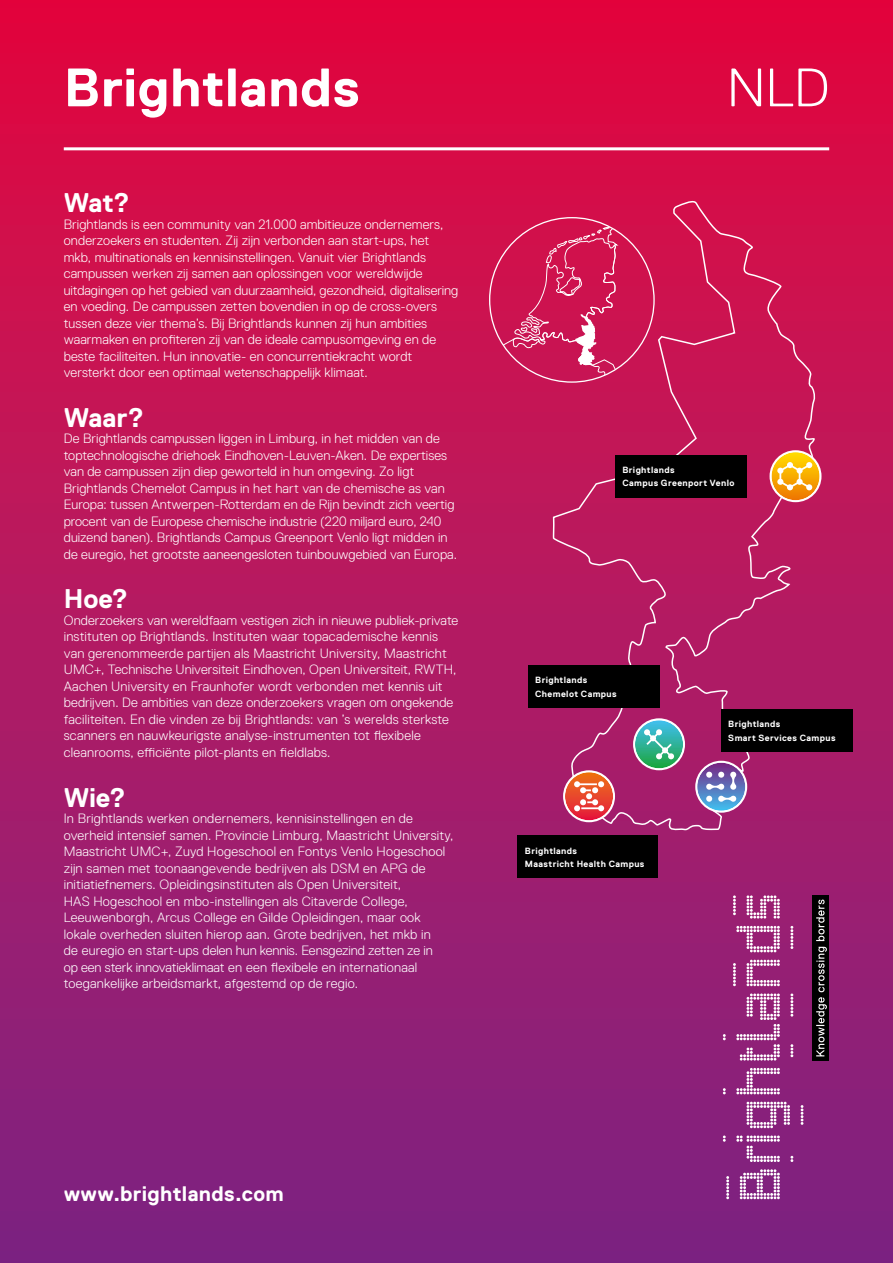
<style>
.page{position:relative;width:893px;height:1263px;background:#fff}
.page>*{position:absolute;margin:0;border:0;box-sizing:border-box;transform-origin:0 0}
.t1{font:700 54px "Replica Pro";letter-spacing:.01em;color:#fff}
.t2{font:300 54px "Replica Pro";color:#fff}
.t3{font:700 27px "Replica Pro";letter-spacing:-.005em;color:#fff}
.t4{font:700 21px "Replica Pro";letter-spacing:.015em;color:#fff}
.t5{font:300 13.5px/16.5px "Replica Pro";letter-spacing:.01em;color:#fff}
.t6{font:700 9px "Replica Pro";letter-spacing:.04em;color:#fff}
</style>
<div class="page">
<div style="left:0;top:0;width:893px;height:1263px;background:linear-gradient(to bottom,#e50a3e,#7d2684)"></div>
<hr style="left:64px;top:147px;width:765px;height:3px;background:#fff">
<svg style="left:552px;top:198px;width:263px;height:633px;background:#bc1b5e"></svg>
<svg style="left:771px;top:452px;width:49px;height:48px;background:#f1a843"></svg>
<div style="left:769px;top:450px;width:52px;height:52px;border:2px solid #fff;border-radius:50%"></div>
<svg style="left:635px;top:720px;width:48px;height:48px;background:#63aca3"></svg>
<div style="left:633px;top:718px;width:52px;height:52px;border:2px solid #fff;border-radius:50%"></div>
<svg style="left:696px;top:762px;width:50px;height:50px"></svg>
<svg style="left:697px;top:763px;width:48px;height:48px"></svg>
<svg style="left:706px;top:772px;width:6px;height:6px"></svg>
<svg style="left:718px;top:772px;width:6px;height:6px"></svg>
<svg style="left:706px;top:796px;width:6px;height:6px"></svg>
<svg style="left:706px;top:784px;width:18px;height:6px"></svg>
<svg style="left:718px;top:796px;width:18px;height:6px"></svg>
<svg style="left:730px;top:771px;width:6px;height:19px"></svg>
<div style="left:695px;top:761px;width:52px;height:52px;border:2px solid #fff;border-radius:50%"></div>
<svg style="left:564px;top:771px;width:50px;height:50px"></svg>
<svg style="left:565px;top:772px;width:48px;height:48px"></svg>
<svg style="left:574px;top:781px;width:30px;height:30px"></svg>
<div style="left:563px;top:770px;width:52px;height:52px;border:2px solid #fff;border-radius:50%"></div>
<div style="left:813px;top:895px;width:16px;height:165px;background:#000"></div>
<svg style="left:816px;top:899px;width:11px;height:157px"></svg>
<svg style="left:723px;top:895px;width:80px;height:304px;background:#9e3f8a"></svg>
<div style="left:615px;top:455px;width:132px;height:42px;background:#000"></div>
<div style="left:528px;top:665px;width:132px;height:43px;background:#000"></div>
<div style="left:721px;top:709px;width:132px;height:43px;background:#000"></div>
<div style="left:518px;top:836px;width:140px;height:42px;background:#000"></div>
<svg style="left:490px;top:218px;width:164px;height:164px;background:#d0255d"></svg>
<p class="t1" style="left:64px;top:58px;width:297px">Brightlands</p>
<p class="t3" style="left:64px;top:188px;width:68px">Wat?</p>
<p class="t5" style="left:64px;top:216px;width:396px">Brightlands is een community van 21.000 ambitieuze ondernemers, onderzoekers en studenten. Zij zijn verbonden aan start-ups, het mkb, multinationals en kennisinstellingen. Vanuit vier Brightlands campussen werken zij samen aan oplossingen voor wereldwijde uitdagingen op het gebied van duurzaamheid, gezondheid, digitalisering en voeding. De campussen zetten bovendien in op de cross-overs tussen deze vier thema’s. Bij Brightlands kunnen zij hun ambities waarmaken en profiteren zij van de ideale campusomgeving en de beste faciliteiten. Hun innovatie- en concurrentiekracht wordt versterkt door een optimaal wetenschappelijk klimaat.</p>
<p class="t3" style="left:64px;top:403px;width:82px">Waar?</p>
<p class="t5" style="left:64px;top:431px;width:395px">De Brightlands campussen liggen in Limburg, in het midden van de toptechnologische driehoek Eindhoven-Leuven-Aken. De expertises van de campussen zijn diep geworteld in hun omgeving. Zo ligt Brightlands Chemelot Campus in het hart van de chemische as van Europa: tussen Antwerpen-Rotterdam en de Rijn bevindt zich veertig procent van de Europese chemische industrie (220 miljard euro, 240 duizend banen). Brightlands Campus Greenport Venlo ligt midden in de euregio, het grootste aaneengesloten tuinbouwgebied van Europa.</p>
<p class="t3" style="left:64px;top:584px;width:66px">Hoe?</p>
<p class="t5" style="left:64px;top:612px;width:396px">Onderzoekers van wereldfaam vestigen zich in nieuwe publiek-private instituten op Brightlands. Instituten waar topacademische kennis van gerenommeerde partijen als Maastricht University, Maastricht UMC+, Technische Universiteit Eindhoven, Open Universiteit, RWTH, Aachen University en Fraunhofer wordt verbonden met kennis uit bedrijven. De ambities van deze onderzoekers vragen om ongekende faciliteiten. En die vinden ze bij Brightlands: van ’s werelds sterkste scanners en nauwkeurigste analyse-instrumenten tot flexibele cleanrooms, efficiënte pilot-plants en fieldlabs.</p>
<p class="t3" style="left:64px;top:782px;width:64px">Wie?</p>
<p class="t5" style="left:64px;top:810px;width:391px">In Brightlands werken ondernemers, kennisinstellingen en de overheid intensief samen. Provincie Limburg, Maastricht University, Maastricht UMC+, Zuyd Hogeschool en Fontys Venlo Hogeschool zijn samen met toonaangevende bedrijven als DSM en APG de initiatiefnemers. Opleidingsinstituten als Open Universiteit,<br>HAS Hogeschool en mbo-instellingen als Citaverde College, Leeuwenborgh, Arcus College en Gilde Opleidingen, maar ook lokale overheden sluiten hierop aan. Grote bedrijven, het mkb in<br>de euregio en start-ups delen hun kennis. Eensgezind zetten ze in<br>op een sterk innovatieklimaat en een flexibele en internationaal toegankelijke arbeidsmarkt, afgestemd op de regio.</p>
<p class="t2" style="left:727px;top:58px;width:104px">NLD</p>
<p class="t6" style="left:622px;top:465px;width:54px">Brightlands</p>
<p class="t6" style="left:622px;top:478px;width:113px">Campus Greenport Venlo</p>
<p class="t6" style="left:535px;top:675px;width:54px">Brightlands</p>
<p class="t6" style="left:535px;top:689px;width:83px">Chemelot Campus</p>
<p class="t6" style="left:525px;top:845px;width:54px">Brightlands</p>
<p class="t6" style="left:525px;top:859px;width:121px">Maastricht Health Campus</p>
<p class="t6" style="left:728px;top:719px;width:54px">Brightlands</p>
<p class="t6" style="left:728px;top:732px;width:109px">Smart Services Campus</p>
<p class="t4" style="left:64px;top:1182px;width:222px">www.brightlands.com</p>
</div>
